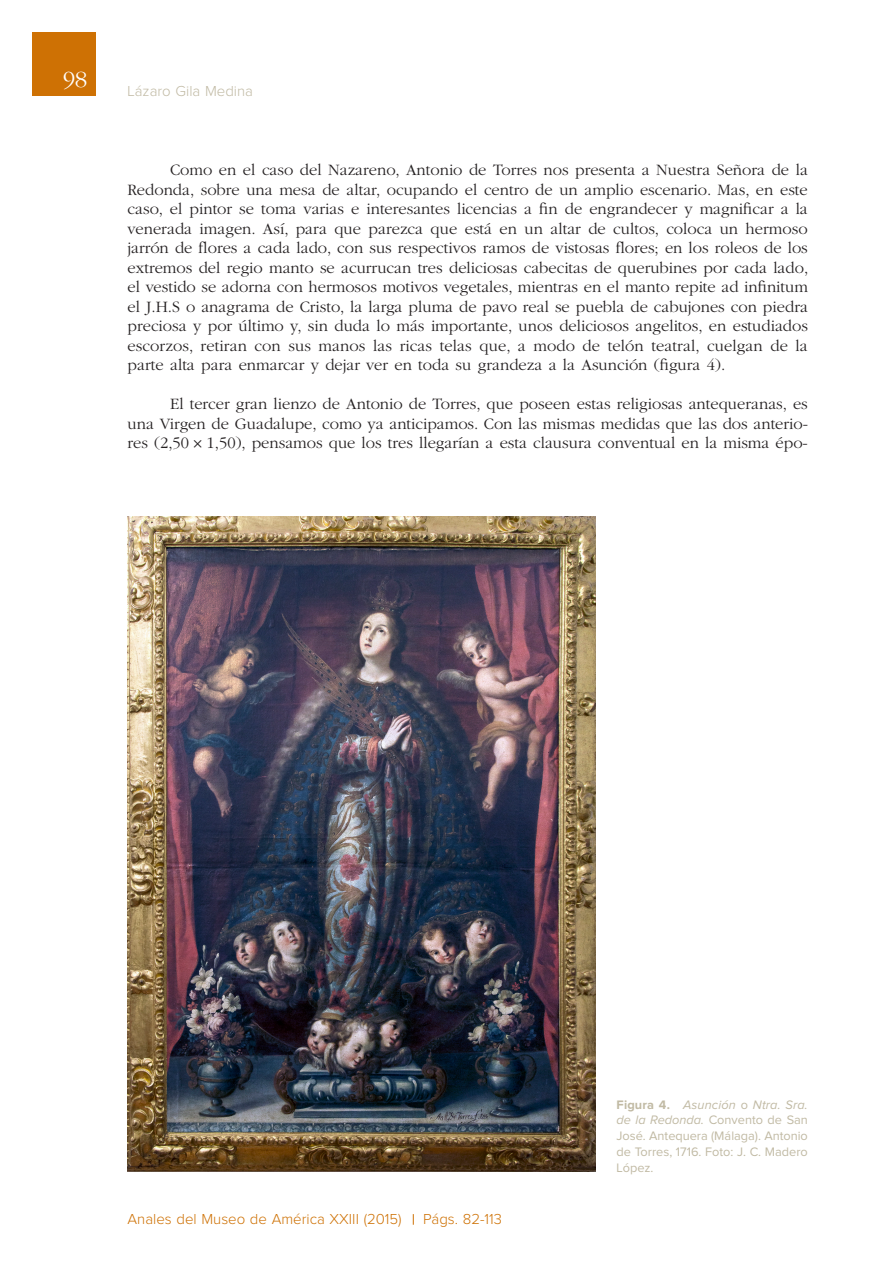
<style>
.page{position:relative;width:893px;height:1263px;background:#fff}
.page>*{position:absolute;margin:0;border:0;box-sizing:border-box;transform-origin:0 0}
.t1{font:300 24px "ITC Garamond Std";color:#fff}
.t2{font:300 16.5px/19.5px "ITC Garamond Std";color:#231f20;text-align:justify}
.t3{font:300 15px "Proxima Nova";color:#ce7104}
.t4{font:300 15px "Proxima Nova";color:#c1baa4}
.t5{font:12.75px/15.8px "Proxima Nova";color:#c1baa4;text-align:justify}
.s1{font-weight:700}
.s2{font-style:italic}
</style>
<div class="page">
<div style="left:32px;top:32px;width:64px;height:64px;background:#ce7104"></div>
<img style="left:128px;top:517px;width:467px;height:654px">
<h1 class="t1" style="left:63px;top:67px;width:25px">98</h1>
<p class="t4" style="left:128px;top:84px;width:127px">Lázaro Gila Medina</p>
<p class="t2" style="left:128px;top:161px;width:682px;text-indent:43px">Como en el caso del Nazareno, Antonio de Torres nos presenta a Nuestra Señora de la Redonda, sobre una mesa de altar, ocupando el centro de un amplio escenario. Mas, en este caso, el pintor se toma varias e interesantes licencias a fin de engrandecer y magnificar a la venerada imagen. Así, para que parezca que está en un altar de cultos, coloca un hermoso jarrón de flores a cada lado, con sus respectivos ramos de vistosas flores; en los roleos de los extremos del regio manto se acurrucan tres deliciosas cabecitas de querubines por cada lado, el vestido se adorna con hermosos motivos vegetales, mientras en el manto repite ad infinitum el J.H.S o anagrama de Cristo, la larga pluma de pavo real se puebla de cabujones con piedra preciosa y por último y, sin duda lo más importante, unos deliciosos angelitos, en estudiados escorzos, retiran con sus manos las ricas telas que, a modo de telón teatral, cuelgan de la parte alta para enmarcar y dejar ver en toda su grandeza a la Asunción (figura 4).</p>
<p class="t2" style="left:128px;top:395px;width:682px;text-indent:43px">El tercer gran lienzo de Antonio de Torres, que poseen estas religiosas antequeranas, es una Virgen de Guadalupe, como ya anticipamos. Con las mismas medidas que las dos anterio&shy;res (2,50 × 1,50), pensamos que los tres llegarían a esta clausura conventual en la misma épo-</p>
<p class="t3" style="left:128px;top:1212px;width:276px">Anales del Museo de América XXIII (2015)</p>
<p class="t3" style="left:423px;top:1212px;width:80px">Págs. 82-113</p>
<p class="t5" style="left:617px;top:1097px;width:193px"><span class="s1">Figura 4.</span> <span class="s2">Asunción</span> o <span class="s2">Ntra. Sra. de la Redonda.</span> Convento de San José. Antequera (Málaga). Antonio de Torres, 1716. Foto: J. C. Madero López.</p>
</div>
